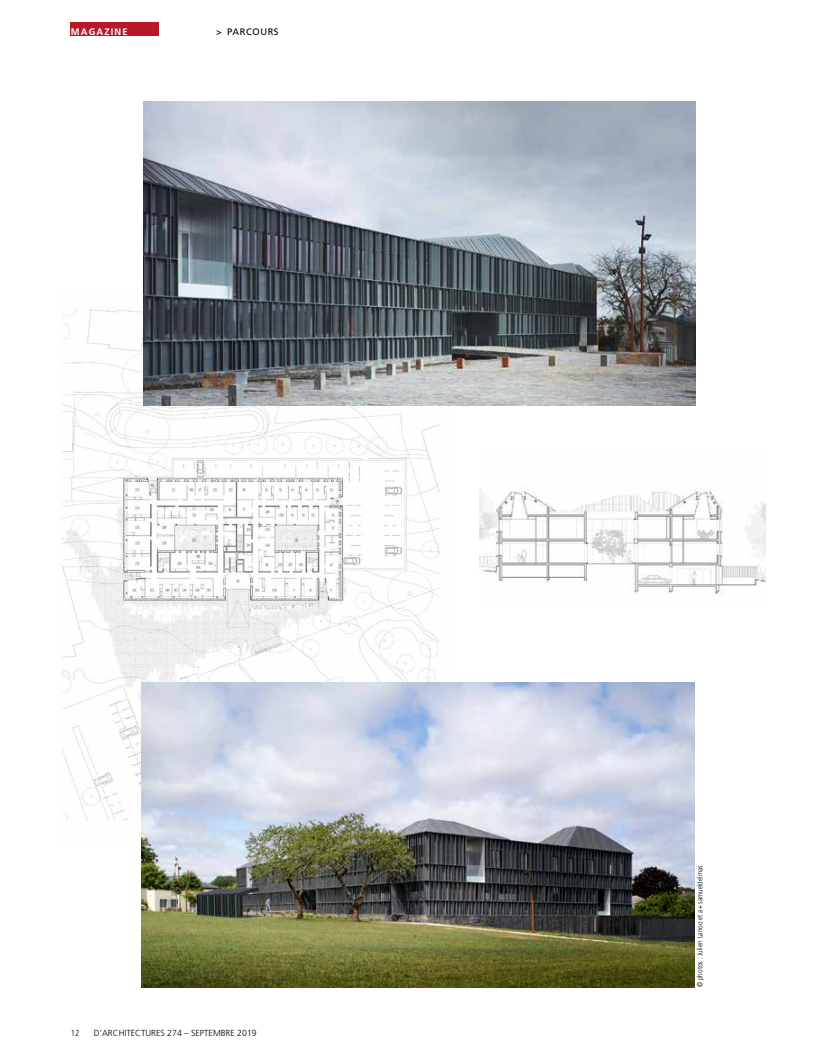
<style>
.page{position:relative;width:815px;height:1063px;background:#fff}
.page>*{position:absolute;margin:0;border:0;box-sizing:border-box;transform-origin:0 0}
.t1{font:9.38px "Frutiger";letter-spacing:.06em;color:#000}
.t2{font:700 9.38px "Frutiger";letter-spacing:.12em;color:#fff}
.t3{font:300 8.75px "Frutiger";color:#000}
.t4{font:300 condensed 8.75px "Frutiger";color:#000}
.t5{font:300 7.5px "Frutiger";color:#000;scale:.85 1}
</style>
<div class="page">
<div style="left:71px;top:22px;width:88px;height:13px;background:#b81929"></div>
<img style="left:480px;top:486px;width:286px;height:109px">
<img style="left:61px;top:308px;width:393px;height:535px">
<img style="left:142px;top:682px;width:552px;height:305px">
<img style="left:143px;top:101px;width:553px;height:304px">
<p class="t2" style="left:71px;top:27px;width:58px">MAGAZINE</p>
<p class="t1" style="left:216px;top:27px;width:64px">&gt; PARCOURS</p>
<p class="t4" style="left:71px;top:1030px;width:10px">12</p>
<p class="t3" style="left:94px;top:1030px;width:164px">D’ARCHITECTURES 274 – SEPTEMBRE 2019</p>
<p class="t5" style="left:697px;top:987px;width:145px;rotate:-90deg">© photos : Julien Lanoo et a+ samueldelmas</p>
</div>
